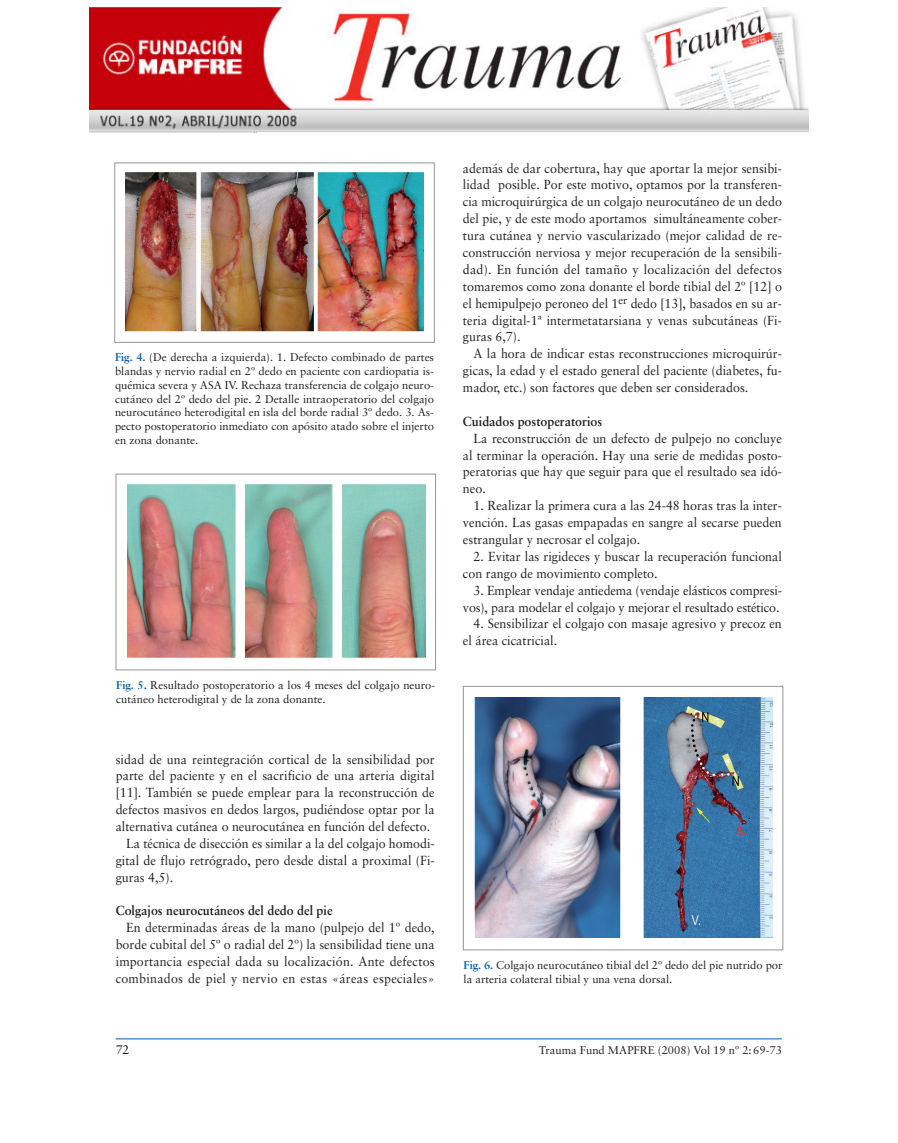
<style>
.page{position:relative;width:898px;height:1143px;background:#fff}
.page>*{position:absolute;margin:0;border:0;box-sizing:border-box;transform-origin:0 0}
.t1{font:13.12px/16.9px "Sabon";color:#231f20;text-align:justify;scale:.95 1}
.t2{font:700 13.12px "Sabon";color:#231f20;scale:.95 1}
.t3{font:12.5px "Sabon";color:#231f20}
.t4{font:11.25px/13.8px "Sabon";color:#231f20}
.s1{font-weight:700;color:#015dab}
</style>
<div class="page">
<hr style="left:116px;top:1038px;width:666px;height:1px;background:#015dab">
<img style="left:126px;top:172px;width:297px;height:160px">
<div style="left:114px;top:162px;width:321px;height:180px;border:1px solid #939598"></div>
<img style="left:128px;top:484px;width:297px;height:174px">
<div style="left:116px;top:474px;width:320px;height:196px;border:1px solid #939598"></div>
<img style="left:474px;top:697px;width:298px;height:240px">
<div style="left:463px;top:686px;width:320px;height:264px;border:1px solid #939598"></div>
<img style="left:90px;top:7px;width:718px;height:126px">
<p class="t4" style="left:115px;top:351px;width:320px;text-align:justify"><span class="s1">Fig. 4.</span> (De derecha a izquierda). 1. Defecto combinado de partes blandas y nervio radial en 2º dedo en paciente con cardiopatia is&shy;quémica severa y ASA IV. Rechaza transferencia de colgajo neuro&shy;cutáneo del 2º dedo del pie. 2 Detalle intraoperatorio del colgajo neurocutáneo heterodigital en isla del borde radial 3º dedo. 3. As&shy;pecto postoperatorio inmediato con apósito atado sobre el injerto en zona donante.</p>
<p class="t4" style="left:116px;top:679px;width:320px"><span class="s1">Fig. 5.</span> Resultado postoperatorio a los 4 meses del colgajo neuro&shy;cutáneo heterodigital y de la zona donante.</p>
<p class="t1" style="left:116px;top:751px;width:337px">sidad de una reintegración cortical de la sensibilidad por</p>
<p class="t1" style="left:116px;top:768px;width:337px">parte del paciente y en el sacrificio de una arteria digital</p>
<p class="t1" style="left:116px;top:785px;width:337px">[11]. También se puede emplear para la reconstrucción de</p>
<p class="t1" style="left:116px;top:802px;width:337px">defectos masivos en dedos largos, pudiéndose optar por la</p>
<p class="t1" style="left:116px;top:819px;width:333px">alternativa cutánea o neurocutánea en función del defecto.</p>
<p class="t1" style="left:126px;top:836px;width:326px">La técnica de disección es similar a la del colgajo homodi-</p>
<p class="t1" style="left:116px;top:852px;width:337px">gital de flujo retrógrado, pero desde distal a proximal (Fi-</p>
<p class="t1" style="left:116px;top:869px;width:62px">guras 4,5).</p>
<p class="t2" style="left:116px;top:905px;width:230px">Colgajos neurocutáneos del dedo del pie</p>
<p class="t1" style="left:116px;top:920px;width:337px;text-indent:11px">En determinadas áreas de la mano (pulpejo del 1º dedo, borde cubital del 5º o radial del 2º) la sensibilidad tiene una importancia especial dada su localización. Ante defectos combinados de piel y nervio en estas «áreas especiales»</p>
<p class="t1" style="left:463px;top:161px;width:337px">además de dar cobertura, hay que aportar la mejor sensibi&shy;lidad posible. Por este motivo, optamos por la transferen&shy;cia microquirúrgica de un colgajo neurocutáneo de un dedo del pie, y de este modo aportamos simultáneamente cober&shy;tura cutánea y nervio vascularizado (mejor calidad de re&shy;construcción nerviosa y mejor recuperación de la sensibili&shy;dad). En función del tamaño y localización del defectos tomaremos como zona donante el borde tibial del 2º [12] o el hemipulpejo peroneo del 1<sup>er</sup> dedo [13], basados en su ar&shy;teria digital-1ª intermetatarsiana y venas subcutáneas (Fi&shy;guras 6,7).</p>
<p class="t1" style="left:463px;top:346px;width:337px;text-indent:11px">A la hora de indicar estas reconstrucciones microquirúr&shy;gicas, la edad y el estado general del paciente (diabetes, fu&shy;mador, etc.) son factores que deben ser considerados.</p>
<p class="t2" style="left:463px;top:415px;width:148px">Cuidados postoperatorios</p>
<p class="t1" style="left:463px;top:431px;width:337px;text-indent:11px">La reconstrucción de un defecto de pulpejo no concluye al terminar la operación. Hay una serie de medidas posto&shy;peratorias que hay que seguir para que el resultado sea idó&shy;neo.</p>
<p class="t1" style="left:463px;top:498px;width:337px;text-indent:11px">1. Realizar la primera cura a las 24-48 horas tras la inter&shy;vención. Las gasas empapadas en sangre al secarse pueden estrangular y necrosar el colgajo.</p>
<p class="t1" style="left:463px;top:549px;width:337px;text-indent:11px">2. Evitar las rigideces y buscar la recuperación funcional con rango de movimiento completo.</p>
<p class="t1" style="left:463px;top:582px;width:337px;text-align:right">3. Emplear vendaje antiedema (vendaje elásticos compresi&shy;vos), para modelar el colgajo y mejorar el resultado estético.</p>
<p class="t1" style="left:463px;top:616px;width:337px;text-indent:11px">4. Sensibilizar el colgajo con masaje agresivo y precoz en el área cicatricial.</p>
<p class="t4" style="left:464px;top:958px;width:320px"><span class="s1">Fig. 6.</span> Colgajo neurocutáneo tibial del 2º dedo del pie nutrido por la arteria colateral tibial y una vena dorsal.</p>
<p class="t3" style="left:116px;top:1044px;width:15px">72</p>
<p class="t4" style="left:539px;top:1044px;width:245px">Trauma Fund MAPFRE (2008) Vol 19 nº 2:69-73</p>
</div>
